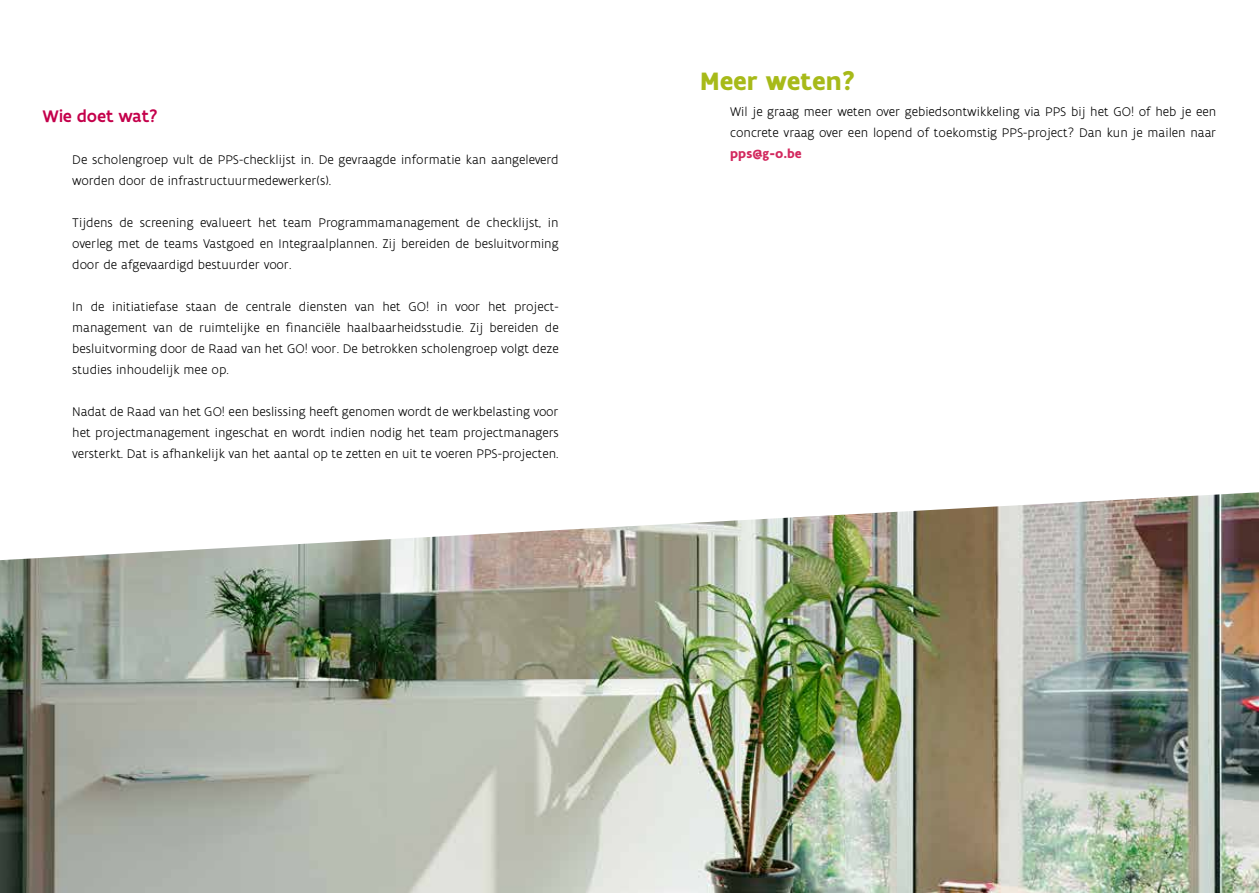
<style>
.page{position:relative;width:1259px;height:893px;background:#fff}
.page>*{position:absolute;margin:0;border:0;box-sizing:border-box;transform-origin:0 0}
.t1{font:700 27px "Flanders Art Sans";color:#a7ba19}
.t2{font:500 18px "Flanders Art Sans";color:#c4014b}
.t3{font:300 13.5px/21px "Flanders Art Sans";color:#000;text-align:justify}
.t4{font:700 13.5px "Flanders Art Sans";color:#d2285e}
</style>
<div class="page">
<img style="left:0;top:492px;width:1259px;height:401px">
<h2 class="t2" style="left:43px;top:105px;width:116px">Wie doet wat?</h2>
<p class="t3" style="left:72px;top:150px;width:488px">De scholengroep vult de PPS-checklijst in. De gevraagde informatie kan aangeleverd worden door de infrastructuurmedewerker(s).</p>
<p class="t3" style="left:72px;top:213px;width:488px">Tijdens de screening evalueert het team Programmamanagement de checklijst, in overleg met de teams Vastgoed en Integraalplannen. Zij bereiden de besluitvorming door de afgevaardigd bestuurder voor.</p>
<p class="t3" style="left:72px;top:297px;width:488px">In de initiatiefase staan de centrale diensten van het GO! in voor het project&shy;management van de ruimtelijke en financiële haalbaarheidsstudie. Zij bereiden de besluitvorming door de Raad van het GO! voor. De betrokken scholengroep volgt deze studies inhoudelijk mee op.</p>
<p class="t3" style="left:72px;top:402px;width:488px">Nadat de Raad van het GO! een beslissing heeft genomen wordt de werkbelasting voor het projectmanagement ingeschat en wordt indien nodig het team projectmanagers versterkt. Dat is afhankelijk van het aantal op te zetten en uit te voeren PPS-projecten.</p>
<h1 class="t1" style="left:700px;top:64px;width:157px">Meer weten?</h1>
<p class="t3" style="left:730px;top:102px;width:488px">Wil je graag meer weten over gebiedsontwikkeling via PPS bij het GO! of heb je een concrete vraag over een lopend of toekomstig PPS-project? Dan kun je mailen naar</p>
<p class="t4" style="left:730px;top:146px;width:73px">pps@g-o.be</p>
</div>
